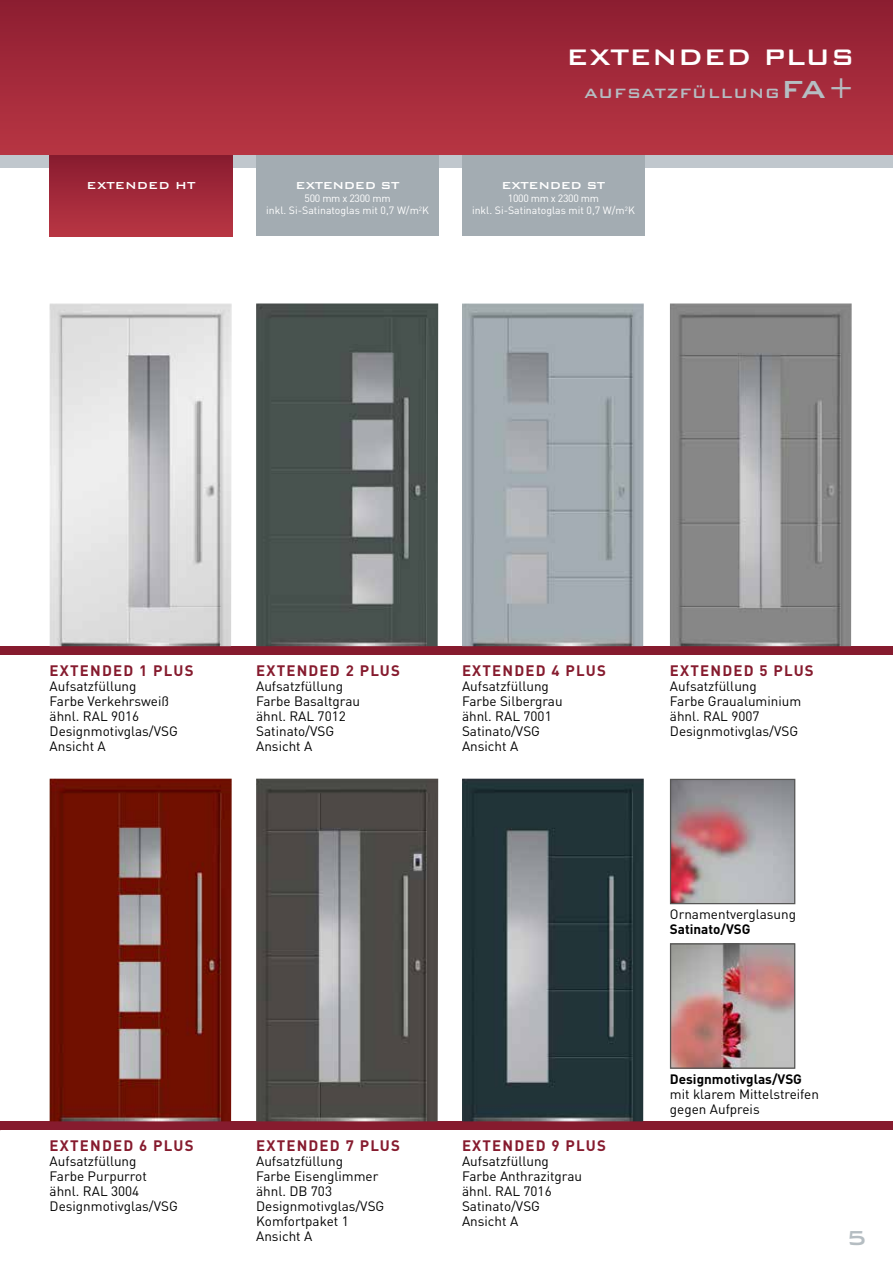
<style>
.page{position:relative;width:893px;height:1263px;background:#fff}
.page>*{position:absolute;margin:0;border:0;box-sizing:border-box;transform-origin:0 0}
.t1{font:500 30px "Bank Gothic BT";color:#fff}
.t2{font:500 27px "Bank Gothic BT";color:#b5bdc2}
.t3{font:500 18px "Bank Gothic BT";letter-spacing:.03em;color:#b5bdc2}
.t4{font:700 15px "DIN";letter-spacing:.08em;color:#861b2e}
.t5{font:13.5px/15px "DIN";color:#000}
.t6{font:700 13.5px "DIN";color:#000}
.t7{font:500 13.5px "Bank Gothic BT";letter-spacing:-.03em;color:#fff}
.t8{font:500 13.5px "Bank Gothic BT";color:#fff}
.t9{font:10.5px/12.6px "DIN Pro";color:#fff;text-align:center}
.s1{font-size:33px}
</style>
<div class="page">
<div style="left:0;top:0;width:893px;height:160px;background:linear-gradient(to bottom,#8d1e31,#b93644)"></div>
<div style="left:0;top:156px;width:893px;height:12px;background:#c0c7cd"></div>
<div style="left:0;top:646px;width:893px;height:9px;background:#861b2e"></div>
<div style="left:0;top:1121px;width:893px;height:9px;background:#861b2e"></div>
<img style="left:50px;top:778px;width:182px;height:343px">
<img style="left:50px;top:303px;width:182px;height:343px">
<img style="left:256px;top:303px;width:182px;height:343px">
<img style="left:462px;top:303px;width:182px;height:343px">
<img style="left:670px;top:303px;width:182px;height:343px">
<img style="left:256px;top:778px;width:182px;height:343px">
<img style="left:462px;top:778px;width:182px;height:343px">
<div style="left:50px;top:156px;width:182px;height:80px;background:linear-gradient(to bottom,#891c2f,#b93643)"></div>
<div style="left:256px;top:156px;width:183px;height:80px;background:#a3acb2"></div>
<div style="left:462px;top:156px;width:183px;height:80px;background:#a3acb2"></div>
<img style="left:672px;top:781px;width:121px;height:121px">
<div style="left:670px;top:779px;width:125px;height:125px;border:1px solid #565655"></div>
<img style="left:672px;top:945px;width:121px;height:122px">
<div style="left:670px;top:943px;width:125px;height:126px;border:1px solid #565655"></div>
<p class="t8" style="left:87px;top:178px;width:110px">EXTENDED HT</p>
<p class="t7" style="left:296px;top:178px;width:105px">EXTENDED ST</p>
<p class="t9" style="left:266px;top:191px;width:164px">500 mm x 2300 mm<br>inkl. Si-Satinatoglas mit 0,7 W/m<sup>2</sup>K</p>
<h1 class="t1" style="left:566px;top:41px;width:290px">EXTENDED PLUS</h1>
<h3 class="t3" style="left:584px;top:84px;width:272px">AUFSATZFÜLLUNG<span class="s1">FA+</span></h3>
<p class="t7" style="left:501px;top:178px;width:105px">EXTENDED ST</p>
<p class="t9" style="left:472px;top:191px;width:164px">1000 mm x 2300 mm<br>inkl. Si-Satinatoglas mit 0,7 W/m<sup>2</sup>K</p>
<p class="t4" style="left:50px;top:660px;width:145px">EXTENDED 1 PLUS</p>
<p class="t5" style="left:50px;top:678px;width:130px">Aufsatzfüllung<br>Farbe Verkehrsweiß ähnl. RAL 9016<br>Designmotivglas/VSG<br>Ansicht A</p>
<p class="t4" style="left:256px;top:660px;width:145px">EXTENDED 2 PLUS</p>
<p class="t5" style="left:256px;top:678px;width:105px">Aufsatzfüllung<br>Farbe Basaltgrau ähnl. RAL 7012<br>Satinato/VSG<br>Ansicht A</p>
<p class="t4" style="left:462px;top:660px;width:145px">EXTENDED 4 PLUS</p>
<p class="t5" style="left:462px;top:678px;width:102px">Aufsatzfüllung<br>Farbe Silbergrau ähnl. RAL 7001<br>Satinato/VSG<br>Ansicht A</p>
<p class="t4" style="left:50px;top:1136px;width:145px">EXTENDED 6 PLUS</p>
<p class="t5" style="left:50px;top:1153px;width:130px">Aufsatzfüllung<br>Farbe Purpurrot ähnl. RAL 3004<br>Designmotivglas/VSG</p>
<p class="t4" style="left:256px;top:1136px;width:145px">EXTENDED 7 PLUS</p>
<p class="t5" style="left:256px;top:1153px;width:130px">Aufsatzfüllung<br>Farbe Eisenglimmer ähnl. DB 703<br>Designmotivglas/VSG<br>Komfortpaket 1<br>Ansicht A</p>
<p class="t4" style="left:462px;top:1136px;width:145px">EXTENDED 9 PLUS</p>
<p class="t5" style="left:462px;top:1153px;width:122px">Aufsatzfüllung<br>Farbe Anthrazitgrau ähnl. RAL 7016<br>Satinato/VSG<br>Ansicht A</p>
<p class="t4" style="left:670px;top:660px;width:145px">EXTENDED 5 PLUS</p>
<p class="t5" style="left:670px;top:678px;width:133px">Aufsatzfüllung<br>Farbe Graualuminium ähnl. RAL 9007<br>Designmotivglas/VSG</p>
<p class="t5" style="left:670px;top:907px;width:128px">Ornamentverglasung</p>
<p class="t6" style="left:670px;top:921px;width:82px">Satinato/VSG</p>
<p class="t6" style="left:670px;top:1070px;width:134px">Designmotivglas/VSG</p>
<p class="t5" style="left:670px;top:1086px;width:151px">mit klarem Mittelstreifen gegen Aufpreis</p>
<h2 class="t2" style="left:846px;top:1224px;width:22px">5</h2>
</div>
